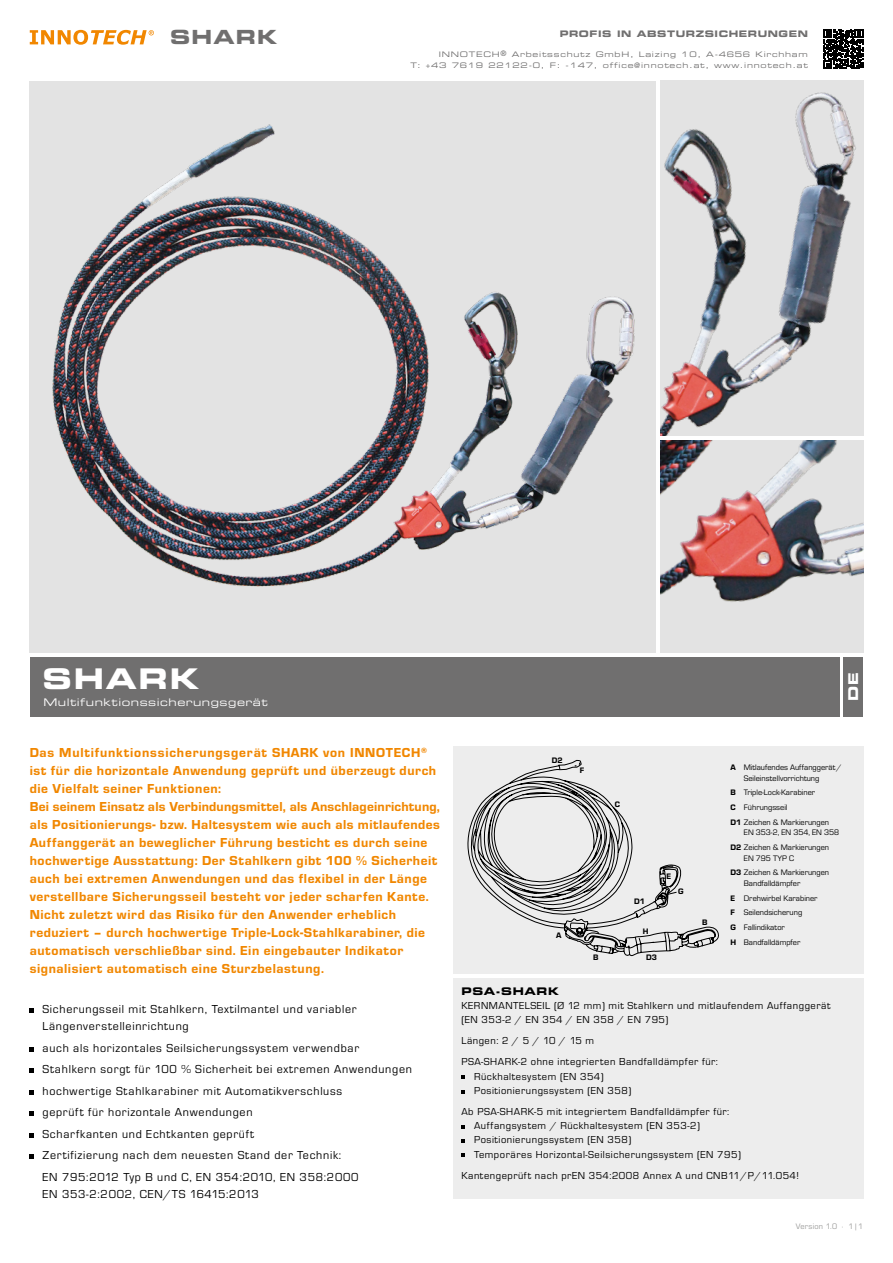
<style>
.page{position:relative;width:893px;height:1263px;background:#fff}
.page>*{position:absolute;margin:0;border:0;box-sizing:border-box;transform-origin:0 0}
.t1{font:28.5px "Eurostile LT Std Bold Ex 2";letter-spacing:.06em;color:#fff}
.t2{font:19.5px "Eurostile Bold Extended Two";letter-spacing:.06em;color:#706f6f}
.t3{font:13.5px/18px "Eurostile T Heav";letter-spacing:.04em;color:#f18700}
.t4{font:13.5px "Eurostile LT Std Bold Ex 2";color:#fff}
.t5{font:12px/21.5px "Eurostile T";letter-spacing:.06em;color:#000}
.t6{font:10.5px/14.2px "Eurostile T";letter-spacing:.05em;color:#000}
.t7{font:10.5px "Eurostile LT Std Ex 2";letter-spacing:.05em;color:#fff}
.t8{font:9px "Eurostile Bold Extended Two";letter-spacing:.06em;color:#706f6f}
.t9{font:8.25px/14.7px "Eurostile T";color:#000}
.t10{font:8.25px "Eurostile T";letter-spacing:.03em;color:#9d9d9c}
.t11{font:8.25px "Eurostile T Heav";color:#000}
.t12{font:7.65px/10.6px "Eurostile LT Std Ex 2";letter-spacing:.1em;color:#706f6f;text-align:right}
.s1{font-family:"Eurostile T Heav"}
.s2{font-family:"Eurostile Bold Extended Two"}
</style>
<div class="page">
<div style="left:30px;top:657px;width:809px;height:59px;background:#706f6f"></div>
<div style="left:844px;top:657px;width:19px;height:59px;background:#706f6f"></div>
<svg style="left:30px;top:1008px;width:4px;height:5px"></svg>
<svg style="left:30px;top:1047px;width:4px;height:4px"></svg>
<svg style="left:30px;top:1069px;width:4px;height:4px"></svg>
<svg style="left:30px;top:1090px;width:4px;height:4px"></svg>
<svg style="left:30px;top:1112px;width:4px;height:4px"></svg>
<svg style="left:30px;top:1133px;width:4px;height:4px"></svg>
<svg style="left:30px;top:1155px;width:4px;height:4px"></svg>
<div style="left:453px;top:746px;width:410px;height:228px;background:#ededed"></div>
<div style="left:30px;top:81px;width:626px;height:572px;background:#e3e3e3"></div>
<svg style="left:30px;top:30px;width:124px;height:15px"></svg>
<div style="left:453px;top:978px;width:410px;height:220px;background:#ededed"></div>
<svg style="left:461px;top:1075px;width:4px;height:4px"></svg>
<svg style="left:461px;top:1090px;width:4px;height:3px"></svg>
<svg style="left:461px;top:1125px;width:4px;height:3px"></svg>
<svg style="left:461px;top:1139px;width:4px;height:4px"></svg>
<svg style="left:461px;top:1153px;width:4px;height:4px"></svg>
<img style="left:660px;top:440px;width:203px;height:213px">
<svg style="left:468px;top:760px;width:251px;height:196px"></svg>
<img style="left:52px;top:124px;width:583px;height:463px">
<img style="left:660px;top:81px;width:203px;height:355px">
<svg style="left:824px;top:29px;width:39px;height:40px"></svg>
<p class="t2" style="left:170px;top:24px;width:109px">SHARK</p>
<p class="t8" style="left:560px;top:27px;width:250px">PROFIS IN ABSTURZSICHERUNGEN</p>
<p class="t12" style="left:411px;top:49px;width:399px">INNOTECH® Arbeitsschutz GmbH, Laizing 10, A-4656 Kirchham<br>T: +43 7619 22122-0, F: -147, office@innotech.at, www.innotech.at</p>
<p class="t1" style="left:43px;top:659px;width:158px">SHARK</p>
<p class="t7" style="left:43px;top:695px;width:226px">Multifunktionssicherungsgerät</p>
<p class="t4" style="left:844px;top:701px;width:30px;rotate:-90deg">DE</p>
<p class="t3" style="left:30px;top:743px;width:412px">Das Multifunktionssicherungsgerät SHARK von INNOTECH<sup>® </sup>ist für die horizontale Anwendung geprüft und überzeugt durch die Vielfalt seiner Funktionen:<br>Bei seinem Einsatz als Verbindungsmittel, als Anschlageinrichtung, als Positionierungs- bzw. Haltesystem wie auch als mitlaufendes Auffanggerät an beweglicher Führung besticht es durch seine hochwertige Ausstattung: Der Stahlkern gibt 100 % Sicherheit auch bei extremen Anwendungen und das flexibel in der Länge verstellbare Sicherungsseil besteht vor jeder scharfen Kante.<br>Nicht zuletzt wird das Risiko für den Anwender erheblich reduziert – durch hochwertige Triple-Lock-Stahlkarabiner, die automatisch verschließbar sind. Ein eingebauter Indikator signalisiert automatisch eine Sturzbelastung.</p>
<p class="t5" style="left:43px;top:1000px;width:315px;line-height:17.2px">Sicherungsseil mit Stahlkern, Textilmantel und variabler<br>Längenverstelleinrichtung</p>
<p class="t5" style="left:43px;top:1037px;width:371px">auch als horizontales Seilsicherungssystem verwendbar Stahlkern sorgt für 100 % Sicherheit bei extremen Anwendungen hochwertige Stahlkarabiner mit Automatikverschluss<br>geprüft für horizontale Anwendungen<br>Scharfkanten und Echtkanten geprüft<br>Zertifizierung nach dem neuesten Stand der Technik:<br>EN 795:2012 Typ B und C, EN 354:2010, EN 358:2000</p>
<p class="t5" style="left:43px;top:1183px;width:218px">EN 353-2:2002, CEN/TS 16415:2013</p>
<p class="t11" style="left:552px;top:755px;width:12px">D2</p>
<p class="t11" style="left:580px;top:765px;width:6px">F</p>
<p class="t11" style="left:615px;top:800px;width:7px">C</p>
<p class="t11" style="left:556px;top:930px;width:7px">A</p>
<p class="t11" style="left:593px;top:953px;width:7px">B</p>
<p class="t11" style="left:634px;top:897px;width:12px">D1</p>
<p class="t11" style="left:643px;top:927px;width:7px">H</p>
<p class="t11" style="left:646px;top:953px;width:12px">D3</p>
<p class="t11" style="left:666px;top:872px;width:6px">E</p>
<p class="t11" style="left:678px;top:887px;width:7px">G</p>
<p class="t11" style="left:702px;top:918px;width:7px">B</p>
<p class="t9" style="left:744px;top:762px;width:99px;line-height:10.5px;text-indent:-13px"><span class="s1">A</span> Mitlaufendes Auffanggerät/<br>Seileinstellvorrichtung</p>
<p class="t9" style="left:730px;top:785px;width:100px"><span class="s1">B</span> Triple-Lock-Karabiner<br><span class="s1">C</span> Führungsseil<br><span class="s1">D1</span> Zeichen &amp; Markierungen</p>
<p class="t9" style="left:730px;top:825px;width:110px;text-indent:13px">EN 353-2, EN 354, EN 358<br><span class="s1">D2</span> Zeichen &amp; Markierungen</p>
<p class="t9" style="left:730px;top:851px;width:100px;text-indent:13px">EN 795 TYP C<br><span class="s1">D3</span> Zeichen &amp; Markierungen</p>
<p class="t9" style="left:730px;top:876px;width:89px;text-indent:13px">Bandfalldämpfer<br><span class="s1">E</span> Drehwirbel Karabiner<br><span class="s1">F</span> Seilendsicherung<br><span class="s1">G</span> Fallindikator<br><span class="s1">H</span> Bandfalldämpfer</p>
<p class="t6" style="left:461px;top:984px;width:371px"><span class="s2">PSA-SHARK<br></span>KERNMANTELSEIL (Ø 12 mm) mit Stahlkern und mitlaufendem Auffanggerät (EN 353-2 / EN 354 / EN 358 / EN 795)</p>
<p class="t6" style="left:461px;top:1030px;width:258px;line-height:21px">Längen: 2 / 5 / 10 / 15 m<br>PSA-SHARK-2 ohne integrierten Bandfalldämpfer für:</p>
<p class="t6" style="left:474px;top:1069px;width:159px">Rückhaltesystem (EN 354)<br>Positionierungssystem (EN 358)</p>
<p class="t6" style="left:474px;top:1104px;width:268px;text-indent:-13px">Ab PSA-SHARK-5 mit integriertem Bandfalldämpfer für:<br>Auffangsystem / Rückhaltesystem (EN 353-2)<br>Positionierungssystem (EN 358)<br>Temporäres Horizontal-Seilsicherungssystem (EN 795)</p>
<p class="t6" style="left:461px;top:1168px;width:339px">Kantengeprüft nach prEN 354:2008 Annex A und CNB11/P/11.054!</p>
<p class="t10" style="left:796px;top:1222px;width:69px">Version 1.0 · 1|1</p>
</div>
